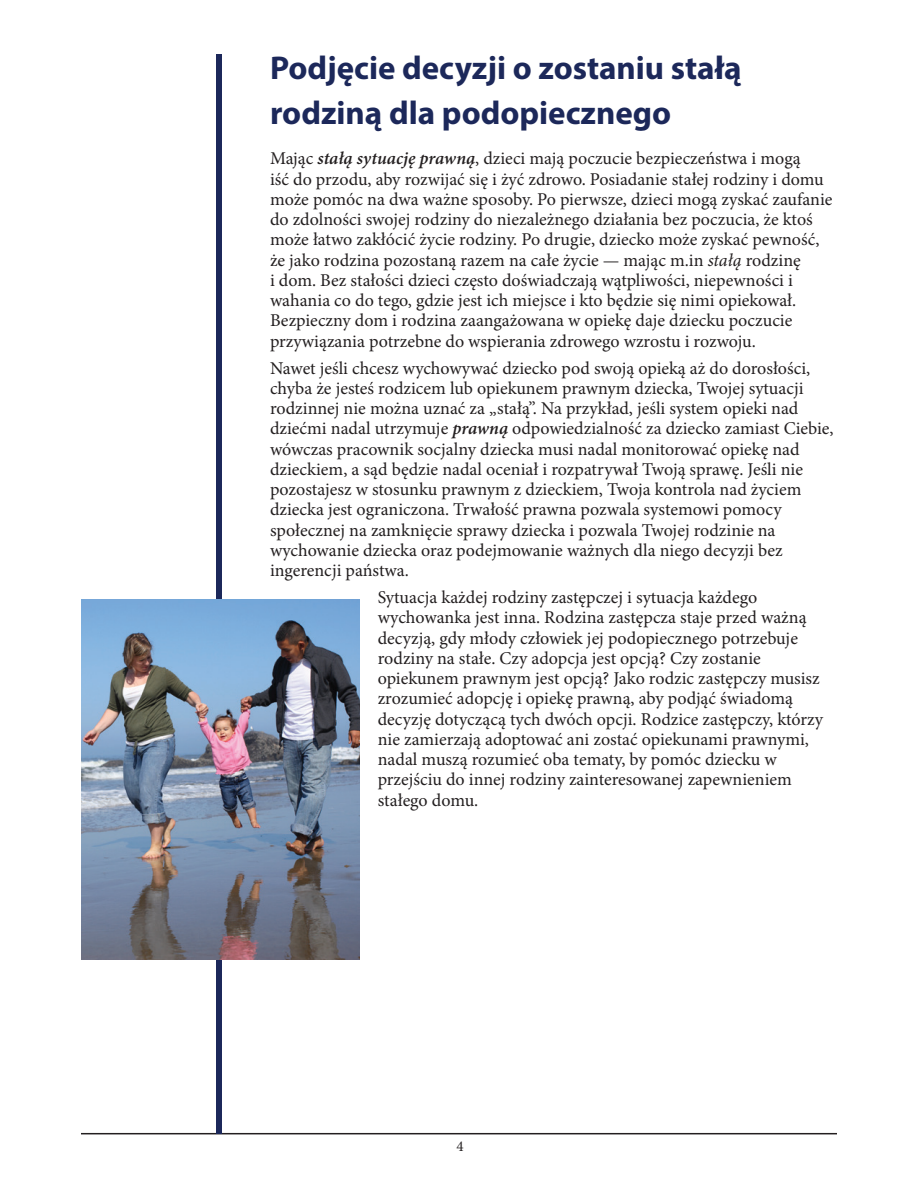
<style>
.page{position:relative;width:918px;height:1188px;background:#fff}
.page>*{position:absolute;margin:0;border:0;box-sizing:border-box;transform-origin:0 0}
.t1{font:700 33px/45px "Myriad Pro";color:#1c285a}
.t2{font:18px/20.2px "Minion Pro";color:#231f20}
.t3{font:15px "Minion Pro";color:#231f20}
.s1{font-weight:600;font-style:italic}
.s2{font-style:italic}
</style>
<div class="page">
<hr style="left:81px;top:1133px;width:756px;height:1px;background:#231f20">
<div style="left:216px;top:54px;width:6px;height:1080px;background:#1c285a"></div>
<img style="left:82px;top:599px;width:278px;height:361px">
<h1 class="t1" style="left:270px;top:44px;width:473px">Podjęcie decyzji o zostaniu stałą rodziną dla podopiecznego</h1>
<p class="t2" style="left:270px;top:148px;width:564px">Mając <span class="s1">stałą sytuację prawną</span>, dzieci mają poczucie bezpieczeństwa i mogą<br>iść do przodu, aby rozwijać się i żyć zdrowo. Posiadanie stałej rodziny i domu może pomóc na dwa ważne sposoby. Po pierwsze, dzieci mogą zyskać zaufanie do zdolności swojej rodziny do niezależnego działania bez poczucia, że ktoś może łatwo zakłócić życie rodziny. Po drugie, dziecko może zyskać pewność, że jako rodzina pozostaną razem na całe życie — mając m.in <span class="s2">stałą</span> rodzinę<br>i dom. Bez stałości dzieci często doświadczają wątpliwości, niepewności i wahania co do tego, gdzie jest ich miejsce i kto będzie się nimi opiekował.<br>Bezpieczny dom i rodzina zaangażowana w opiekę daje dziecku poczucie przywiązania potrzebne do wspierania zdrowego wzrostu i rozwoju.</p>
<p class="t2" style="left:270px;top:358px;width:565px">Nawet jeśli chcesz wychowywać dziecko pod swoją opieką aż do dorosłości, chyba że jesteś rodzicem lub opiekunem prawnym dziecka, Twojej sytuacji rodzinnej nie można uznać za „stałą”. Na przykład, jeśli system opieki nad dziećmi nadal utrzymuje <span class="s1">prawną</span> odpowiedzialność za dziecko zamiast Ciebie, wówczas pracownik socjalny dziecka musi nadal monitorować opiekę nad dzieckiem, a sąd będzie nadal oceniał i rozpatrywał Twoją sprawę. Jeśli nie pozostajesz w stosunku prawnym z dzieckiem, Twoja kontrola nad życiem dziecka jest ograniczona. Trwałość prawna pozwala systemowi pomocy społecznej na zamknięcie sprawy dziecka i pozwala Twojej rodzinie na wychowanie dziecka oraz podejmowanie ważnych dla niego decyzji bez ingerencji państwa.</p>
<p class="t2" style="left:378px;top:587px;width:447px">Sytuacja każdej rodziny zastępczej i sytuacja każdego wychowanka jest inna. Rodzina zastępcza staje przed ważną decyzją, gdy młody człowiek jej podopiecznego potrzebuje rodziny na stałe. Czy adopcja jest opcją? Czy zostanie opiekunem prawnym jest opcją? Jako rodzic zastępczy musisz zrozumieć adopcję i opiekę prawną, aby podjąć świadomą decyzję dotyczącą tych dwóch opcji. Rodzice zastępczy, którzy nie zamierzają adoptować ani zostać opiekunami prawnymi, nadal muszą rozumieć oba tematy, by pomóc dziecku w przejściu do innej rodziny zainteresowanej zapewnieniem stałego domu.</p>
<p class="t3" style="left:456px;top:1136px;width:9px">4</p>
</div>
